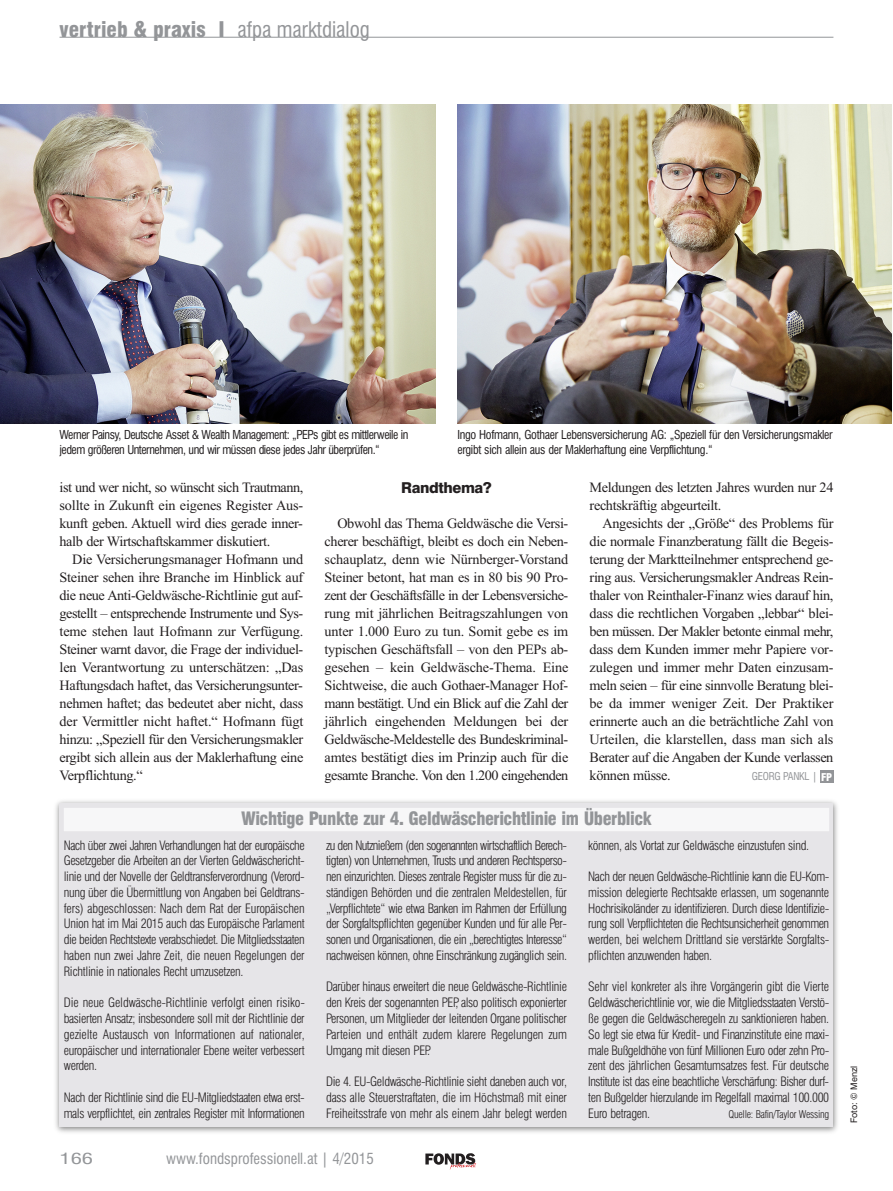
<style>
.page{position:relative;width:893px;height:1191px;background:#fff}
.page>*{position:absolute;margin:0;border:0;box-sizing:border-box;transform-origin:0 0}
.t1{font:900 condensed 21px "Swiss 721 BT";color:#939598}
.t2{font:900 condensed 18px "Swiss 721 BT";letter-spacing:-.025em;color:#939598}
.t3{font:condensed 15px "Swiss 721 BT";color:#939598}
.t4{font:800 15px "Swiss 721 BT";letter-spacing:-.025em;color:#231f20}
.t5{font:condensed 15px "Swiss 721 BT";color:#939598;scale:1.5 1}
.t6{font:14.25px/18px "Times New Roman";letter-spacing:-.025em;color:#231f20;text-align:justify}
.t7{font:300 condensed 12.75px/15.8px "Swiss 721 BT";letter-spacing:-.025em;color:#231f20;text-align:justify}
.t8{font:condensed 12px/15.8px "Swiss 721 BT";letter-spacing:-.025em;color:#231f20}
.t9{font:300 condensed 10.5px "Swiss 721 BT";letter-spacing:-.025em;color:#231f20}
.t10{font:condensed 10.5px "Swiss 721 BT";letter-spacing:-.025em;color:#939598}
.t11{font:9px "Swiss 721 BT";color:#231f20}
.s1{font-weight:400}
.s2{font-weight:900;color:#fff}
</style>
<div class="page">
<div style="left:820px;top:770px;width:13px;height:12px;background:#939598"></div>
<svg style="left:425px;top:1153px;width:51px;height:16px"></svg>
<hr style="left:60px;top:37px;width:773px;height:1px;background:#939598">
<img style="left:0;top:104px;width:436px;height:319px">
<img style="left:457px;top:104px;width:434px;height:319px">
<img style="left:55px;top:800px;width:783px;height:333px">
<div style="left:60px;top:803px;width:773px;height:324px;background:#e6e5e8"></div>
<div style="left:64px;top:808px;width:765px;height:23px;background:#f7f7f8"></div>
<h1 class="t1" style="left:60px;top:18px;width:312px">vertrieb &amp; praxis I <span class="s1">afpa marktdialog</span></h1>
<p class="t8" style="left:60px;top:426px;width:350px">Werner Painsy, Deutsche Asset &amp; Wealth Management: „PEPs gibt es mittlerweile in jedem größeren Unternehmen, und wir müssen diese jedes Jahr überprüfen.“</p>
<p class="t8" style="left:457px;top:426px;width:377px">Ingo Hofmann, Gothaer Lebensversicherung AG: „Speziell für den Versicherungsmakler ergibt sich allein aus der Maklerhaftung eine Verpflichtung.“</p>
<p class="t6" style="left:60px;top:478px;width:245px">ist und wer nicht, so wünscht sich Trautmann, sollte in Zukunft ein eigenes Register Aus&shy;kunft geben. Aktuell wird dies gerade inner&shy;halb der Wirtschaftskammer diskutiert.</p>
<p class="t6" style="left:60px;top:550px;width:245px;text-indent:13px">Die Versicherungsmanager Hofmann und Steiner sehen ihre Branche im Hinblick auf die neue Anti-Geldwäsche-Richtlinie gut auf&shy;gestellt – entsprechende Instrumente und Sys&shy;teme stehen laut Hofmann zur Verfügung.<br>Steiner warnt davor, die Frage der individuel&shy;len Verantwortung zu unterschätzen: „Das Haftungsdach haftet, das Versicherungsunter&shy;nehmen haftet; das bedeutet aber nicht, dass der Vermittler nicht haftet.“ Hofmann fügt hinzu: „Speziell für den Versicherungsmakler ergibt sich allein aus der Maklerhaftung eine Verpflichtung.“</p>
<p class="t4" style="left:401px;top:479px;width:92px">Randthema?</p>
<p class="t6" style="left:325px;top:514px;width:245px;text-indent:13px">Obwohl das Thema Geldwäsche die Versi&shy;cherer beschäftigt, bleibt es doch ein Neben&shy;schauplatz, denn wie Nürnberger-Vorstand Steiner betont, hat man es in 80 bis 90 Pro&shy;zent der Geschäftsfälle in der Lebensversiche&shy;rung mit jährlichen Beitragszahlungen von unter 1.000 Euro zu tun. Somit gebe es im typischen Geschäftsfall – von den PEPs ab&shy;gesehen – kein Geldwäsche-Thema. Eine Sichtweise, die auch Gothaer-Manager Hof&shy;mann bestätigt. Und ein Blick auf die Zahl der jährlich eingehenden Meldungen bei der Geldwäsche-Meldestelle des Bundeskriminal&shy;amtes bestätigt dies im Prinzip auch für die gesamte Branche. Von den 1.200 eingehenden</p>
<p class="t6" style="left:590px;top:478px;width:245px">Meldungen des letzten Jahres wurden nur 24 rechtskräftig abgeurteilt.</p>
<p class="t6" style="left:590px;top:514px;width:245px;text-indent:13px">Angesichts der „Größe“ des Problems für die normale Finanzberatung fällt die Begeis&shy;terung der Marktteilnehmer entsprechend ge&shy;ring aus. Versicherungsmakler Andreas Rein&shy;thaler von Reinthaler-Finanz wies darauf hin, dass die rechtlichen Vorgaben „lebbar“ blei&shy;ben müssen. Der Makler betonte einmal mehr, dass dem Kunden immer mehr Papiere vor&shy;zulegen und immer mehr Daten einzusam&shy;meln seien – für eine sinnvolle Beratung blei&shy;be da immer weniger Zeit. Der Praktiker erinnerte auch an die beträchtliche Zahl von Urteilen, die klarstellen, dass man sich als Berater auf die Angaben der Kunde verlassen können müsse.</p>
<p class="t10" style="left:752px;top:770px;width:82px">GEORG PANKL | <span class="s2">FP</span></p>
<h2 class="t2" style="left:241px;top:808px;width:412px">Wichtige Punkte zur 4. Geldwäscherichtlinie im Überblick</h2>
<p class="t7" style="left:64px;top:837px;width:242px">Nach über zwei Jahren Verhandlungen hat der europäische Gesetzgeber die Arbeiten an der Vierten Geldwäschericht&shy;linie und der Novelle der Geldtransferverordnung (Verord&shy;nung über die Übermittlung von Angaben bei Geldtrans&shy;fers) abgeschlossen: Nach dem Rat der Europäischen Union hat im Mai 2015 auch das Europäische Parlament die beiden Rechtstexte verabschiedet. Die Mitgliedsstaaten haben nun zwei Jahre Zeit, die neuen Regelungen der Richtlinie in nationales Recht umzusetzen.</p>
<p class="t7" style="left:64px;top:995px;width:242px">Die neue Geldwäsche-Richtlinie verfolgt einen risiko&shy;basierten Ansatz; insbesondere soll mit der Richtlinie der gezielte Austausch von Informationen auf nationaler, europäischer und internationaler Ebene weiter verbessert werden.</p>
<p class="t7" style="left:64px;top:1089px;width:242px">Nach der Richtlinie sind die EU-Mitgliedstaaten etwa erst&shy;mals verpflichtet, ein zentrales Register mit Informationen</p>
<p class="t7" style="left:588px;top:837px;width:222px">können, als Vortat zur Geldwäsche einzustufen sind.</p>
<p class="t7" style="left:588px;top:869px;width:242px">Nach der neuen Geldwäsche-Richtlinie kann die EU-Kom&shy;mission delegierte Rechtsakte erlassen, um sogenannte Hochrisikoländer zu identifizieren. Durch diese Identifizie&shy;rung soll Verpflichteten die Rechtsunsicherheit genommen werden, bei welchem Drittland sie verstärkte Sorgfalts&shy;pflichten anzuwenden haben.</p>
<p class="t7" style="left:588px;top:979px;width:242px">Sehr viel konkreter als ihre Vorgängerin gibt die Vierte Geldwäscherichtlinie vor, wie die Mitgliedsstaaten Verstö&shy;ße gegen die Geldwäscheregeln zu sanktionieren haben.<br>So legt sie etwa für Kredit- und Finanzinstitute eine maxi&shy;male Bußgeldhöhe von fünf Millionen Euro oder zehn Pro&shy;zent des jährlichen Gesamtumsatzes fest. Für deutsche Institute ist das eine beachtliche Verschärfung: Bisher durf&shy;ten Bußgelder hierzulande im Regelfall maximal 100.000<br>Euro betragen.</p>
<p class="t7" style="left:326px;top:837px;width:242px">zu den Nutznießern (den sogenannten wirtschaftlich Berech&shy;tigten) von Unternehmen, Trusts und anderen Rechtsperso&shy;nen einzurichten. Dieses zentrale Register muss für die zu&shy;ständigen Behörden und die zentralen Meldestellen, für „Verpflichtete“ wie etwa Banken im Rahmen der Erfüllung der Sorgfaltspflichten gegenüber Kunden und für alle Per&shy;sonen und Organisationen, die ein „berechtigtes Interesse“ nachweisen können, ohne Einschränkung zugänglich sein.</p>
<p class="t7" style="left:326px;top:979px;width:242px">Darüber hinaus erweitert die neue Geldwäsche-Richtlinie den Kreis der sogenannten PEP, also politisch exponierter Personen, um Mitglieder der leitenden Organe politischer Parteien und enthält zudem klarere Regelungen zum Umgang mit diesen PEP.</p>
<p class="t7" style="left:326px;top:1073px;width:242px">Die 4. EU-Geldwäsche-Richtlinie sieht daneben auch vor, dass alle Steuerstraftaten, die im Höchstmaß mit einer Freiheitsstrafe von mehr als einem Jahr belegt werden</p>
<p class="t9" style="left:728px;top:1107px;width:102px">Quelle: Bafin/Taylor Wessing</p>
<p class="t5" style="left:60px;top:1149px;width:24px">166</p>
<p class="t3" style="left:166px;top:1150px;width:209px">www.fondsprofessionell.at | 4/2015</p>
<p class="t11" style="left:849px;top:1123px;width:59px;rotate:-90deg">Foto: © Menzl</p>
</div>
